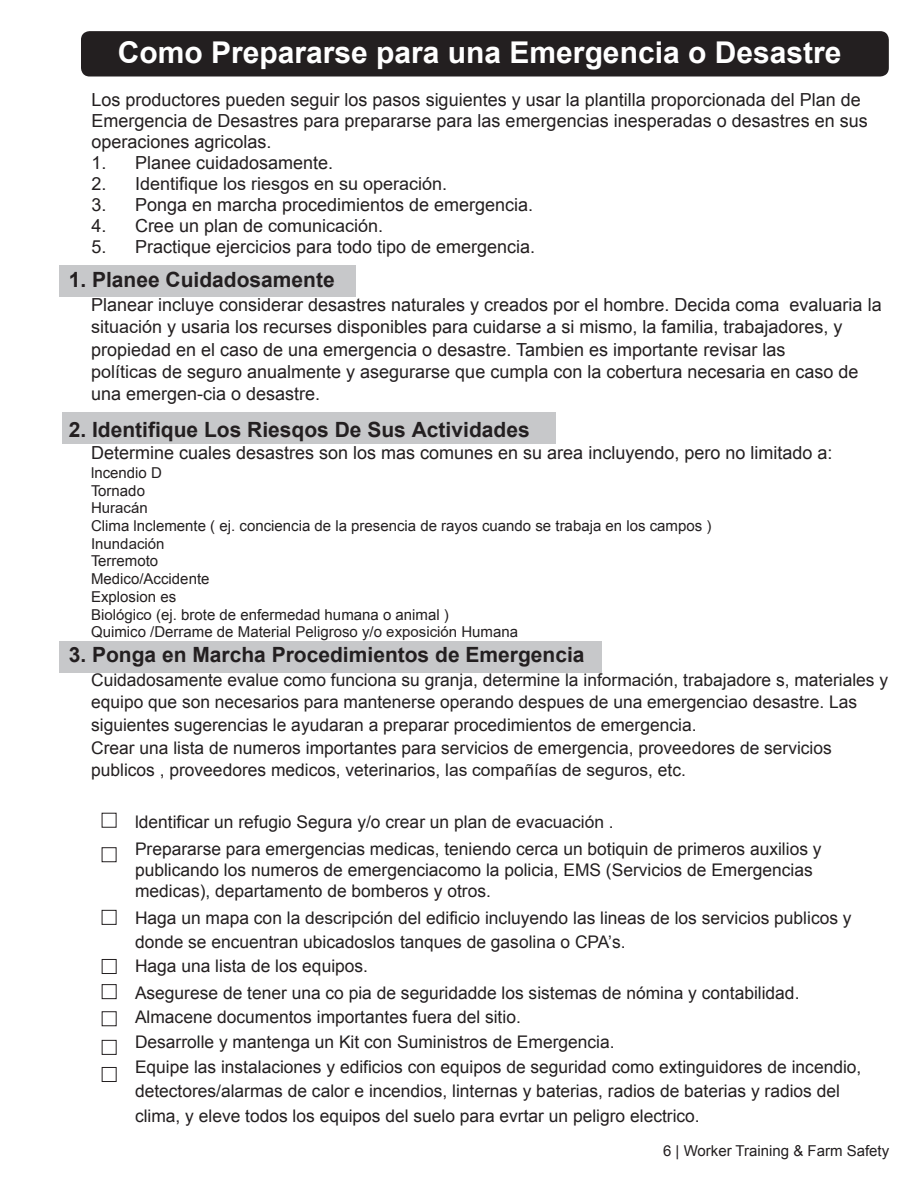
<style>
.page{position:relative;width:918px;height:1188px;background:#fff}
.page>*{position:absolute;margin:0;border:0;box-sizing:border-box;transform-origin:0 0}
.t1{font:700 30px "Arial";color:#fff}
.t2{font:700 21px "Arial";color:#231f20}
.t3{font:700 21px "Arial";color:#231f20}
.t4{font:18px/22.4px "Arial";color:#231f20}
.t5{font:17.4px/24.6px "Arial";color:#231f20}
.t6{font:15px/17.7px "Arial";color:#231f20}
.s1{font-style:inherit}
</style>
<div class="page">
<div style="left:81px;top:31px;width:808px;height:46px;background:#231f20;border-radius:9px"></div>
<div style="left:59px;top:265px;width:296px;height:31px;background:#c7c8ca"></div>
<div style="left:59px;top:642px;width:542px;height:31px;background:#c7c8ca"></div>
<div style="left:102px;top:813px;width:14px;height:15px;border:1px solid #231f20"></div>
<div style="left:102px;top:847px;width:14px;height:15px;border:1px solid #231f20"></div>
<div style="left:102px;top:910px;width:14px;height:15px;border:1px solid #231f20"></div>
<div style="left:102px;top:959px;width:15px;height:15px;border:1px solid #231f20"></div>
<div style="left:102px;top:984px;width:15px;height:15px;border:1px solid #231f20"></div>
<div style="left:102px;top:1011px;width:15px;height:15px;border:1px solid #231f20"></div>
<div style="left:102px;top:1040px;width:15px;height:15px;border:1px solid #231f20"></div>
<div style="left:102px;top:1067px;width:15px;height:15px;border:1px solid #231f20"></div>
<div style="left:62px;top:413px;width:493px;height:31px;background:#c7c8ca"></div>
<p class="t1" style="left:118px;top:31px;width:725px">Como Prepararse para una Emergencia o Desastre</p>
<p class="t4" style="left:92px;top:90px;width:778px;line-height:21px">Los productores pueden seguir los pasos siguientes y usar la plantilla proporcionada del Plan de<br>Emergencia de Desastres para prepararse para las emergencias inesperadas o desastres en sus operaciones agricolas.</p>
<p class="t4" style="left:91px;top:152px;width:243px">1. Planee cuidadosamente.</p>
<p class="t4" style="left:91px;top:173px;width:357px">2. Identifique los riesgos en su operación.</p>
<p class="t4" style="left:91px;top:194px;width:443px">3. Ponga en marcha procedimientos de emergencia.</p>
<p class="t4" style="left:91px;top:215px;width:293px">4. Cree un plan de comunicación.</p>
<p class="t4" style="left:91px;top:236px;width:445px">5. Practique ejercicios para todo tipo de emergencia.</p>
<p class="t2" style="left:69px;top:265px;width:268px"><span class="s1">1.</span> Planee Cuidadosamente</p>
<p class="t4" style="left:91px;top:294px;width:792px">Planear incluye considerar desastres naturales y creados por el hombre. Decida coma evaluaria la situación y usaria los recurses disponibles para cuidarse a si mismo, la familia, trabajadores, y propiedad en el caso de una emergencia o desastre. Tambien es importante revisar las<br>políticas de seguro anualmente y asegurarse que cumpla con la cobertura necesaria en caso de una emergen-cia o desastre.</p>
<p class="t3" style="left:69px;top:415px;width:462px">2. Identifique Los Riesqos De Sus Actividades</p>
<p class="t4" style="left:91px;top:442px;width:743px">Determine cuales desastres son los mas comunes en su area incluyendo, pero no limitado a:</p>
<p class="t6" style="left:91px;top:464px;width:622px">lncendio D<br>Tornado<br>Huracán<br>Clima lnclemente ( ej. conciencia de la presencia de rayos cuando se trabaja en los campos )<br>Inundación<br>Terremoto<br>Medico/Accidente<br>Explosion es<br>Biológico (ej. brote de enfermedad humana o animal )<br>Quimico /Derrame de Material Peligroso y/o exposición Humana</p>
<p class="t2" style="left:69px;top:640px;width:517px"><span class="s1">3.</span> Ponga en Marcha Procedimientos de Emergencia</p>
<p class="t5" style="left:91px;top:669px;width:799px;line-height:22.6px">Cuidadosamente evalue como funciona su granja, determine la información, trabajadore s, materiales y equipo que son necesarios para mantenerse operando despues de una emergenciao desastre. Las siguientes sugerencias le ayudaran a preparar procedimientos de emergencia.<br>Crear una lista de numeros importantes para servicios de emergencia, proveedores de servicios publicos , proveedores medicos, veterinarios, las compañías de seguros, etc.</p>
<p class="t5" style="left:135px;top:808px;width:688px;line-height:27px">ldentificar un refugio Segura y/o crear un plan de evacuación .<br>Prepararse para emergencias medicas, teniendo cerca un botiquin de primeros auxilios y</p>
<p class="t5" style="left:135px;top:859px;width:679px;line-height:21px">publicando los numeros de emergenciacomo la policia, EMS (Servicios de Emergencias medicas), departamento de bomberos y otros.</p>
<p class="t5" style="left:135px;top:906px;width:718px;line-height:24px">Haga un mapa con la descripción del edificio incluyendo las lineas de los servicios publicos y donde se encuentran ubicadoslos tanques de gasolina o CPA’s.<br>Haga una lista de los equipos.</p>
<p class="t5" style="left:135px;top:980px;width:728px">Asegurese de tener una co pia de seguridadde los sistemas de nómina y contabilidad.<br>Almacene documentos importantes fuera del sitio.<br>Desarrolle y mantenga un Kit con Suministros de Emergencia.<br>Equipe las instalaciones y edificios con equipos de seguridad como extinguidores de incendio, detectores/alarmas de calor e incendios, linternas y baterias, radios de baterias y radios del clima, y eleve todos los equipos del suelo para evrtar un peligro electrico.</p>
<p class="t6" style="left:663px;top:1142px;width:228px">6 | Worker Training &amp; Farm Safety</p>
</div>
